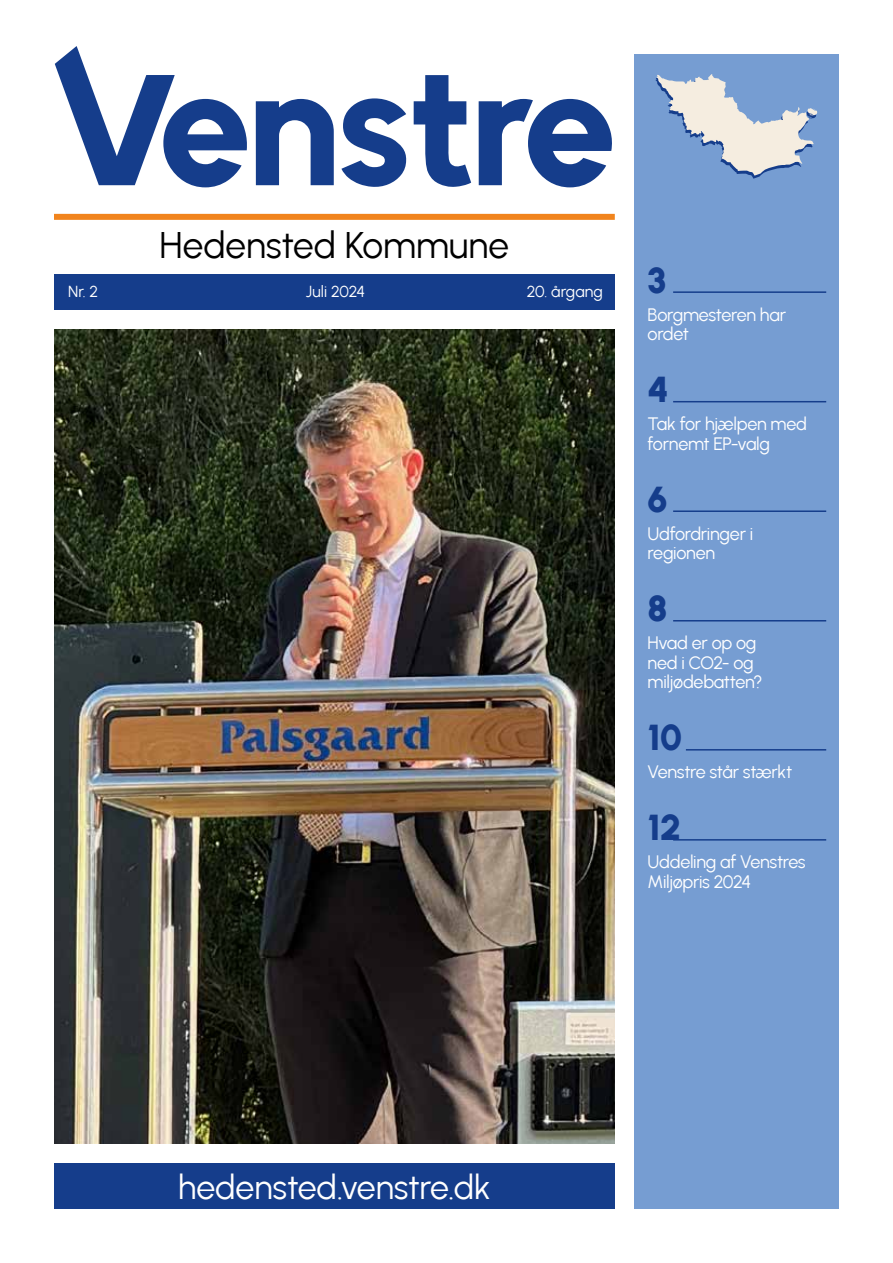
<style>
.page{position:relative;width:893px;height:1263px;background:#fff}
.page>*{position:absolute;margin:0;border:0;box-sizing:border-box;transform-origin:0 0}
.t1{font:36.9px "Urbanist PPT";letter-spacing:-.005em;color:#000}
.t2{font:900 36px "Urbanist PPT";color:#153d8b}
.t3{font:33.9px "Urbanist PPT";letter-spacing:-.005em;color:#fff}
.t4{font:18px/19.5px "Urbanist PPT";letter-spacing:-.015em;color:#fff}
.t5{font:15.9px "Urbanist PPT";letter-spacing:.005em;color:#fff}
</style>
<div class="page">
<div style="left:54px;top:214px;width:561px;height:6px;background:#f1841d"></div>
<div style="left:635px;top:54px;width:204px;height:1155px;background:#769dd2"></div>
<svg style="left:656px;top:74px;width:161px;height:105px"></svg>
<div style="left:54px;top:274px;width:561px;height:35px;background:#153d8b"></div>
<div style="left:54px;top:1164px;width:561px;height:45px;background:#153d8b"></div>
<hr style="left:673px;top:291px;width:153px;height:2px;background:#153d8b">
<hr style="left:673px;top:401px;width:153px;height:1px;background:#153d8b">
<hr style="left:673px;top:510px;width:153px;height:2px;background:#153d8b">
<hr style="left:673px;top:620px;width:153px;height:1px;background:#153d8b">
<hr style="left:686px;top:749px;width:140px;height:1px;background:#153d8b">
<hr style="left:673px;top:839px;width:153px;height:1px;background:#153d8b">
<svg style="left:55px;top:46px;width:192px;height:141px"></svg>
<svg style="left:256px;top:99px;width:78px;height:86px"></svg>
<svg style="left:341px;top:98px;width:65px;height:89px"></svg>
<svg style="left:479px;top:99px;width:133px;height:88px"></svg>
<svg style="left:414px;top:75px;width:57px;height:112px"></svg>
<img style="left:54px;top:330px;width:561px;height:814px">
<h1 class="t1" style="left:160px;top:223px;width:351px">Hedensted Kommune</h1>
<p class="t5" style="left:68px;top:282px;width:32px">Nr. 2</p>
<p class="t5" style="left:306px;top:282px;width:61px">Juli 2024</p>
<p class="t5" style="left:527px;top:282px;width:78px">20. årgang</p>
<h2 class="t2" style="left:648px;top:258px;width:20px">3</h2>
<p class="t4" style="left:648px;top:304px;width:140px">Borgmesteren har ordet</p>
<h2 class="t2" style="left:648px;top:368px;width:23px">4</h2>
<p class="t4" style="left:648px;top:414px;width:161px">Tak for hjælpen med fornemt EP-valg</p>
<h2 class="t2" style="left:648px;top:477px;width:21px">6</h2>
<p class="t4" style="left:648px;top:524px;width:107px">Udfordringer i regionen</p>
<h2 class="t2" style="left:648px;top:587px;width:21px">8</h2>
<p class="t4" style="left:648px;top:633px;width:116px">Hvad er op og ned i CO2- og miljødebatten?</p>
<h2 class="t2" style="left:648px;top:716px;width:36px">10</h2>
<p class="t4" style="left:648px;top:762px;width:146px">Venstre står stærkt</p>
<h2 class="t2" style="left:648px;top:806px;width:35px">12</h2>
<p class="t4" style="left:648px;top:852px;width:160px">Uddeling af Venstres<br>Miljøpris 2024</p>
<h3 class="t3" style="left:178px;top:1166px;width:314px">hedensted.venstre.dk</h3>
</div>
